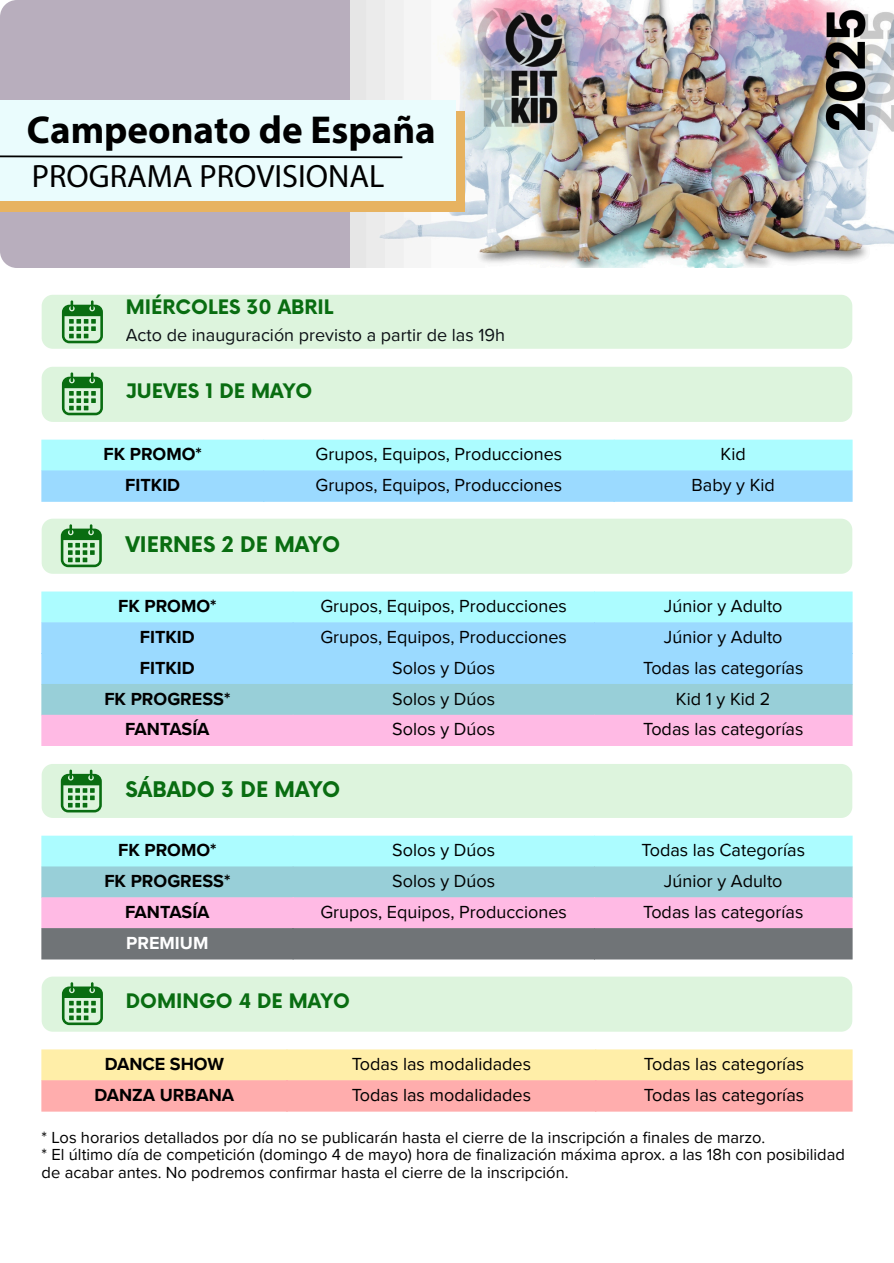
<style>
.page{position:relative;width:894px;height:1263px;background:#fff}
.page>*{position:absolute;margin:0;border:0;box-sizing:border-box;transform-origin:0 0}
.t1{font:700 39px "Myriad Bengali";color:#000}
.t2{font:32.4px "Myriad Bengali";color:#000}
.t3{font:700 21px "Now";color:#096d11}
.t4{font:700 19.5px "Now";color:#096d11}
.t5{font:18px "Proxima Nova";color:#000}
.t6{font:700 18px "Proxima Nova";color:#000}
.t7{font:18px "Proxima Nova";color:#0d1216}
.t8{font:700 18px "Proxima Nova";color:#fff}
.t9{font:16.5px/17.4px "Proxima Nova";color:#000}
</style>
<div class="page">
<img style="left:350px;top:0;width:543px;height:268px">
<div style="left:0;top:0;width:350px;height:268px;background:#b8aebd"></div>
<div style="left:0;top:111px;width:464px;height:100px;background:#e7b361"></div>
<div style="left:0;top:101px;width:455px;height:100px;background:#eafcfd"></div>
<svg style="left:0;top:155px;width:403px;height:4px"></svg>
<div style="left:42px;top:295px;width:810px;height:54px;background:#ddf4dd"></div>
<div style="left:42px;top:367px;width:810px;height:55px;background:#ddf4dd"></div>
<svg style="left:42px;top:440px;width:810px;height:62px;background:#a3eaff"></svg>
<div style="left:42px;top:519px;width:810px;height:55px;background:#ddf4dd"></div>
<div style="left:42px;top:592px;width:810px;height:30px;background:#acfcff"></div>
<div style="left:42px;top:622px;width:810px;height:62px;background:#9bdaff"></div>
<svg style="left:42px;top:684px;width:810px;height:62px;background:#cbc4de"></svg>
<div style="left:42px;top:764px;width:810px;height:54px;background:#ddf4dd"></div>
<svg style="left:42px;top:836px;width:810px;height:123px;background:#acbecc"></svg>
<div style="left:42px;top:976px;width:810px;height:56px;background:#ddf4dd"></div>
<svg style="left:62px;top:982px;width:40px;height:43px;background:#72b076"></svg>
<svg style="left:42px;top:1050px;width:810px;height:62px;background:#ffcdab"></svg>
<p class="t1" style="left:27px;top:114px;width:410px">Campeonato de España</p>
<p class="t2" style="left:32px;top:163px;width:354px">PROGRAMA PROVISIONAL</p>
<h1 class="t4" style="left:126px;top:296px;width:209px">MIÉRCOLES 30 ABRIL</h1>
<h1 class="t7" style="left:126px;top:324px;width:381px">Acto de inauguración previsto a partir de las 19h</h1>
<p class="t4" style="left:126px;top:381px;width:188px">JUEVES 1 DE MAYO</p>
<p class="t6" style="left:103px;top:444px;width:100px">FK PROMO*</p>
<p class="t5" style="left:315px;top:444px;width:248px">Grupos, Equipos, Producciones</p>
<p class="t5" style="left:720px;top:444px;width:27px">Kid</p>
<p class="t6" style="left:125px;top:474px;width:56px">FITKID</p>
<p class="t5" style="left:315px;top:474px;width:248px">Grupos, Equipos, Producciones</p>
<p class="t5" style="left:691px;top:474px;width:85px">Baby y Kid</p>
<p class="t3" style="left:125px;top:533px;width:216px">VIERNES 2 DE MAYO</p>
<p class="t6" style="left:118px;top:595px;width:100px">FK PROMO*</p>
<p class="t5" style="left:320px;top:595px;width:248px">Grupos, Equipos, Producciones</p>
<p class="t5" style="left:663px;top:595px;width:120px">Júnior y Adulto</p>
<p class="t6" style="left:140px;top:626px;width:56px">FITKID</p>
<p class="t5" style="left:320px;top:626px;width:248px">Grupos, Equipos, Producciones</p>
<p class="t5" style="left:663px;top:626px;width:120px">Júnior y Adulto</p>
<p class="t6" style="left:140px;top:657px;width:56px">FITKID</p>
<p class="t5" style="left:392px;top:657px;width:104px">Solos y Dúos</p>
<p class="t5" style="left:643px;top:657px;width:162px">Todas las categorías</p>
<p class="t6" style="left:104px;top:688px;width:127px">FK PROGRESS*</p>
<p class="t5" style="left:392px;top:688px;width:104px">Solos y Dúos</p>
<p class="t5" style="left:675px;top:688px;width:96px">Kid 1 y Kid 2</p>
<p class="t6" style="left:125px;top:719px;width:86px">FANTASÍA</p>
<p class="t5" style="left:392px;top:719px;width:104px">Solos y Dúos</p>
<p class="t5" style="left:643px;top:719px;width:162px">Todas las categorías</p>
<p class="t3" style="left:125px;top:778px;width:216px">SÁBADO 3 DE MAYO</p>
<p class="t6" style="left:118px;top:840px;width:100px">FK PROMO*</p>
<p class="t5" style="left:392px;top:840px;width:104px">Solos y Dúos</p>
<p class="t5" style="left:641px;top:840px;width:165px">Todas las Categorías</p>
<p class="t6" style="left:104px;top:870px;width:127px">FK PROGRESS*</p>
<p class="t5" style="left:392px;top:870px;width:104px">Solos y Dúos</p>
<p class="t5" style="left:663px;top:870px;width:120px">Júnior y Adulto</p>
<p class="t6" style="left:125px;top:901px;width:86px">FANTASÍA</p>
<p class="t5" style="left:320px;top:901px;width:248px">Grupos, Equipos, Producciones</p>
<p class="t5" style="left:643px;top:901px;width:162px">Todas las categorías</p>
<p class="t8" style="left:126px;top:932px;width:84px">PREMIUM</p>
<p class="t4" style="left:126px;top:990px;width:225px">DOMINGO 4 DE MAYO</p>
<p class="t6" style="left:105px;top:1053px;width:121px">DANCE SHOW</p>
<p class="t5" style="left:351px;top:1053px;width:181px">Todas las modalidades</p>
<p class="t5" style="left:643px;top:1053px;width:162px">Todas las categorías</p>
<p class="t6" style="left:94px;top:1084px;width:141px">DANZA URBANA</p>
<p class="t5" style="left:351px;top:1084px;width:181px">Todas las modalidades</p>
<p class="t5" style="left:643px;top:1084px;width:162px">Todas las categorías</p>
<p class="t9" style="left:42px;top:1129px;width:804px">* Los horarios detallados por día no se publicarán hasta el cierre de la inscripción a finales de marzo.<br>* El último día de competición (domingo 4 de mayo) hora de finalización máxima aprox. a las 18h con posibilidad de acabar antes. No podremos confirmar hasta el cierre de la inscripción.</p>
</div>
